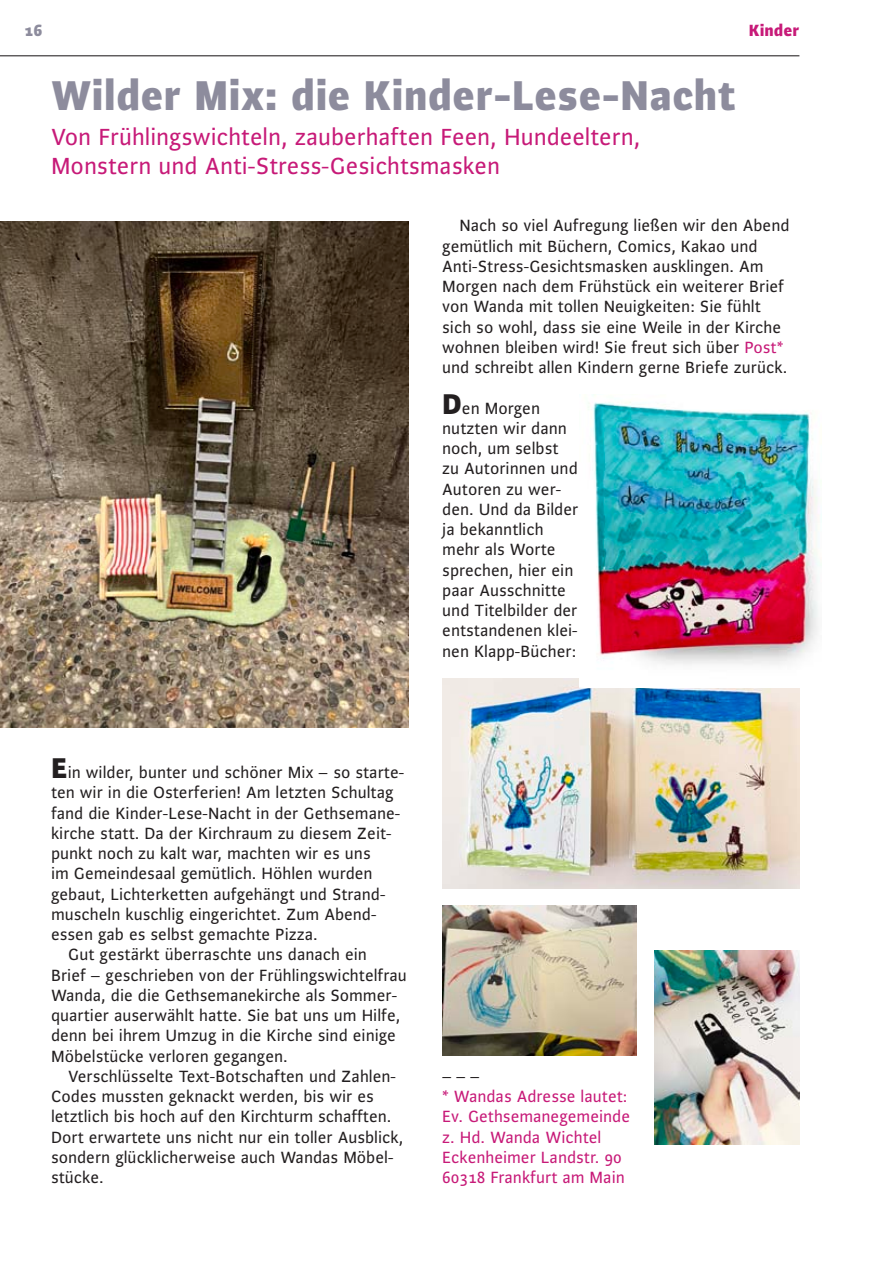
<style>
.page{position:relative;width:893px;height:1263px;background:#fff}
.page>*{position:absolute;margin:0;border:0;box-sizing:border-box;transform-origin:0 0}
.t1{font:800 44.25px "Alibi";color:#8d8c9d}
.t2{font:24.75px/29.2px "Alibi Roman Os F";color:#c71a78}
.t3{font:17.25px/20.2px "Alibi Roman Os F";color:#231f20}
.t4{font:17.25px/20.2px "Alibi Roman Os F";color:#c71a78}
.t5{font:800 17.25px "Alibi";color:#c71a78}
.t6{font:800 17.25px "Alibi";color:#8d8c9d}
.s1{color:#c71a78}
.s2{font-family:"Alibi";font-weight:800;font-size:30.3px}
</style>
<div class="page">
<hr style="left:0;top:55px;width:799px;height:1px;background:#231f20">
<hr style="left:892px;top:0;width:1px;height:1263px;background:#1b9ad7">
<img style="left:0;top:222px;width:408px;height:506px">
<img style="left:442px;top:678px;width:357px;height:210px">
<img style="left:654px;top:951px;width:145px;height:193px">
<img style="left:580px;top:401px;width:240px;height:287px">
<img style="left:442px;top:905px;width:195px;height:150px">
<p class="t6" style="left:25px;top:19px;width:19px">16</p>
<p class="t5" style="left:749px;top:19px;width:52px">Kinder</p>
<h1 class="t1" style="left:51px;top:67px;width:686px">Wilder Mix: die Kinder-Lese-Nacht</h1>
<h2 class="t2" style="left:51px;top:121px;width:591px">Von Frühlingswichteln, zauberhaften Feen, Hundeeltern,<br>Monstern und Anti-Stress-Gesichtsmasken</h2>
<p class="t3" style="left:442px;top:215px;width:349px;text-indent:17px">Nach so viel Aufregung ließen wir den Abend gemütlich mit Büchern, Comics, Kakao und Anti-Stress-Gesichtsmasken ausklingen. Am Morgen nach dem Frühstück ein weiterer Brief von Wanda mit tollen Neuigkeiten: Sie fühlt sich so wohl, dass sie eine Weile in der Kirche wohnen bleiben wird! Sie freut sich über <span class="s1">Post* </span>und schreibt allen Kindern gerne Briefe zurück.</p>
<p class="t3" style="left:442px;top:397px;width:138px"><span class="s2">D</span>en Morgen nutzten wir dann noch, um selbst zu Autorinnen und<br>Autoren zu wer&shy;den. Und da Bilder ja bekanntlich mehr als Worte sprechen, hier ein paar Ausschnitte und Titelbilder der entstandenen klei&shy;nen Klapp-Bücher:</p>
<p class="t3" style="left:51px;top:762px;width:355px"><span class="s2">E</span>in wilder, bunter und schöner Mix – so starte-</p>
<p class="t3" style="left:51px;top:782px;width:344px">ten wir in die Osterferien! Am letzten Schultag</p>
<p class="t3" style="left:51px;top:802px;width:351px">fand die Kinder-Lese-Nacht in der Gethsemane-</p>
<p class="t3" style="left:51px;top:822px;width:342px">kirche statt. Da der Kirchraum zu diesem Zeit-</p>
<p class="t3" style="left:51px;top:843px;width:321px">punkt noch zu kalt war, machten wir es uns</p>
<p class="t3" style="left:51px;top:863px;width:323px">im Gemeindesaal gemütlich. Höhlen wurden</p>
<p class="t3" style="left:51px;top:883px;width:336px">gebaut, Lichterketten aufgehängt und Strand-</p>
<p class="t3" style="left:51px;top:903px;width:327px">muscheln kuschlig eingerichtet. Zum Abend-</p>
<p class="t3" style="left:51px;top:924px;width:268px">essen gab es selbst gemachte Pizza.</p>
<p class="t3" style="left:68px;top:944px;width:300px">Gut gestärkt überraschte uns danach ein</p>
<p class="t3" style="left:51px;top:964px;width:357px">Brief – geschrieben von der Frühlingswichtelfrau</p>
<p class="t3" style="left:51px;top:984px;width:348px">Wanda, die die Gethsemanekirche als Sommer-</p>
<p class="t3" style="left:51px;top:1005px;width:351px">quartier auserwählt hatte. Sie bat uns um Hilfe,</p>
<p class="t3" style="left:51px;top:1025px;width:346px">denn bei ihrem Umzug in die Kirche sind einige</p>
<p class="t3" style="left:51px;top:1045px;width:238px">Möbelstücke verloren gegangen.</p>
<p class="t3" style="left:68px;top:1065px;width:328px">Verschlüsselte Text-Botschaften und Zahlen-</p>
<p class="t3" style="left:51px;top:1086px;width:324px">Codes mussten geknackt werden, bis wir es</p>
<p class="t3" style="left:51px;top:1106px;width:342px">letztlich bis hoch auf den Kirchturm schafften.</p>
<p class="t3" style="left:51px;top:1126px;width:354px">Dort erwartete uns nicht nur ein toller Ausblick,</p>
<p class="t3" style="left:51px;top:1146px;width:344px">sondern glücklicherweise auch Wandas Möbel-</p>
<p class="t3" style="left:51px;top:1167px;width:54px">stücke.</p>
<p class="t3" style="left:442px;top:1065px;width:39px">–––</p>
<p class="t4" style="left:442px;top:1086px;width:189px">* Wandas Adresse lautet:<br>Ev. Gethsemanegemeinde z. Hd. Wanda Wichtel<br>Eckenheimer Landstr. 90<br>60318 Frankfurt am Main</p>
</div>
